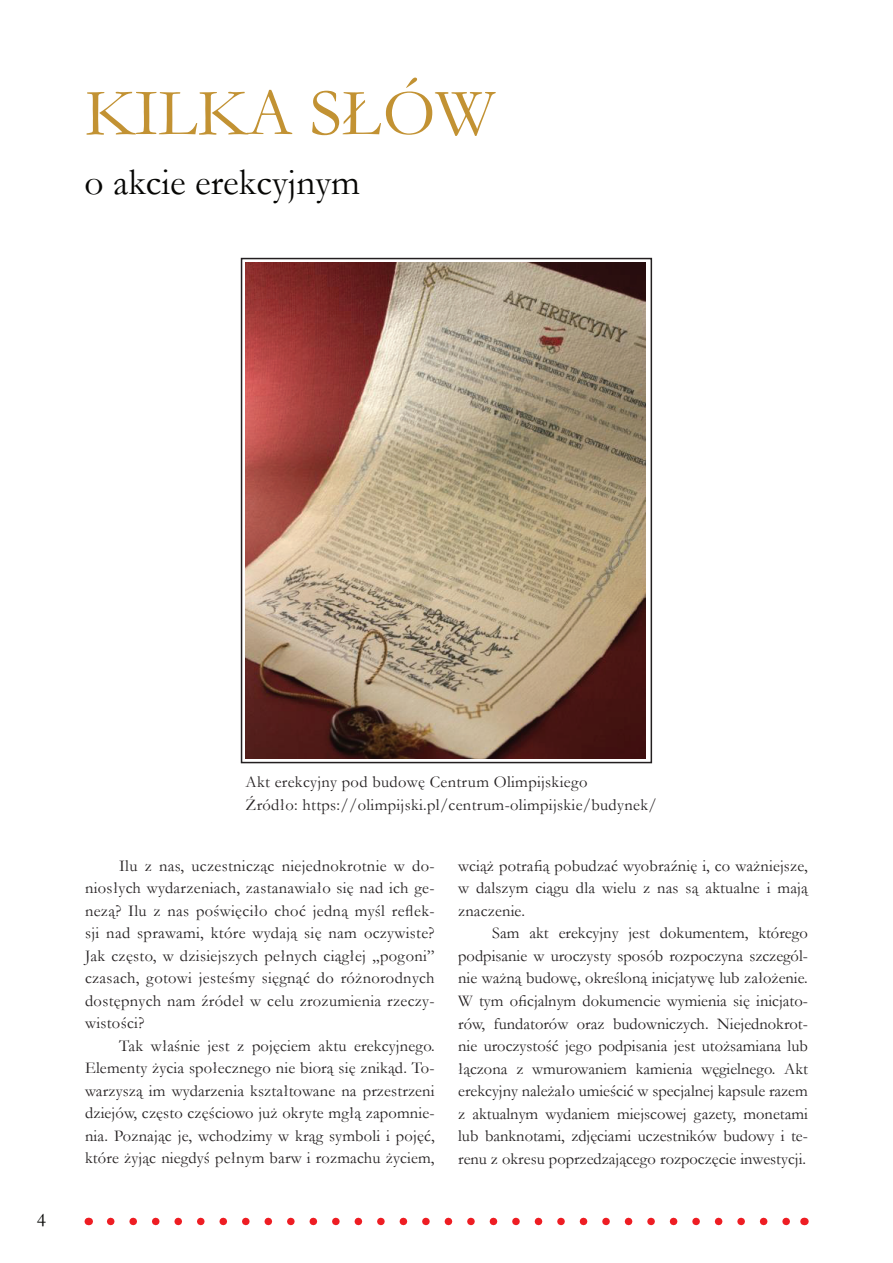
<style>
.page{position:relative;width:893px;height:1263px;background:#fff}
.page>*{position:absolute;margin:0;border:0;box-sizing:border-box;transform-origin:0 0}
.t1{font:67.5px "Garamond";color:#c29233}
.t2{font:37.5px "Garamond";color:#060604}
.t3{font:19.5px "Garamond";color:#040503}
.t4{font:16.5px/22.5px "Garamond";letter-spacing:.01em;color:#231f20;text-align:justify}
</style>
<div class="page">
<img style="left:246px;top:262px;width:400px;height:496px">
<div style="left:241px;top:258px;width:411px;height:505px;border:2px solid #231f20"></div>
<svg style="left:111px;top:1218px;width:679px;height:7px"></svg>
<h1 class="t1" style="left:310px;top:68px;width:172px">słów</h1>
<h2 class="t2" style="left:85px;top:157px;width:277px">o akcie erekcyjnym</h2>
<h1 class="t1" style="left:85px;top:68px;width:91px">Kilka</h1>
<p class="t3" style="left:37px;top:1206px;width:11px">4</p>
<p class="t4" style="left:246px;top:770px;width:413px">Akt erekcyjny pod budowę Centrum Olimpijskiego<br>Źródło: https://olimpijski.pl/centrum-olimpijskie/budynek/</p>
<p class="t4" style="left:85px;top:854px;width:351px;text-indent:34px">Ilu z nas, uczestnicząc niejednokrotnie w do&shy;niosłych wydarzeniach, zastanawiało się nad ich ge&shy;nezą? Ilu z nas poświęciło choć jedną myśl reflek&shy;sji nad sprawami, które wydają się nam oczywiste?<br>Jak często, w dzisiejszych pełnych ciągłej „pogoni” czasach, gotowi jesteśmy sięgnąć do różnorodnych dostępnych nam źródeł w celu zrozumienia rzeczy&shy;wistości?</p>
<p class="t4" style="left:85px;top:1034px;width:351px;text-indent:34px">Tak właśnie jest z pojęciem aktu erekcyjnego.<br>Elementy życia społecznego nie biorą się znikąd. To&shy;warzyszą im wydarzenia kształtowane na przestrzeni dziejów, często częściowo już okryte mgłą zapomnie&shy;nia. Poznając je, wchodzimy w krąg symboli i pojęć, które żyjąc niegdyś pełnym barw i rozmachu życiem,</p>
<p class="t4" style="left:458px;top:854px;width:351px">wciąż potrafią pobudzać wyobraźnię i, co ważniejsze, w dalszym ciągu dla wielu z nas są aktualne i mają znaczenie.</p>
<p class="t4" style="left:458px;top:922px;width:351px;text-indent:34px">Sam akt erekcyjny jest dokumentem, którego podpisanie w uroczysty sposób rozpoczyna szczegól&shy;nie ważną budowę, określoną inicjatywę lub założenie.<br>W tym oficjalnym dokumencie wymienia się inicjato&shy;rów, fundatorów oraz budowniczych. Niejednokrot&shy;nie uroczystość jego podpisania jest utożsamiana lub łączona z wmurowaniem kamienia węgielnego. Akt erekcyjny należało umieścić w specjalnej kapsule razem z aktualnym wydaniem miejscowej gazety, monetami lub banknotami, zdjęciami uczestników budowy i te&shy;renu z okresu poprzedzającego rozpoczęcie inwestycji.</p>
</div>
